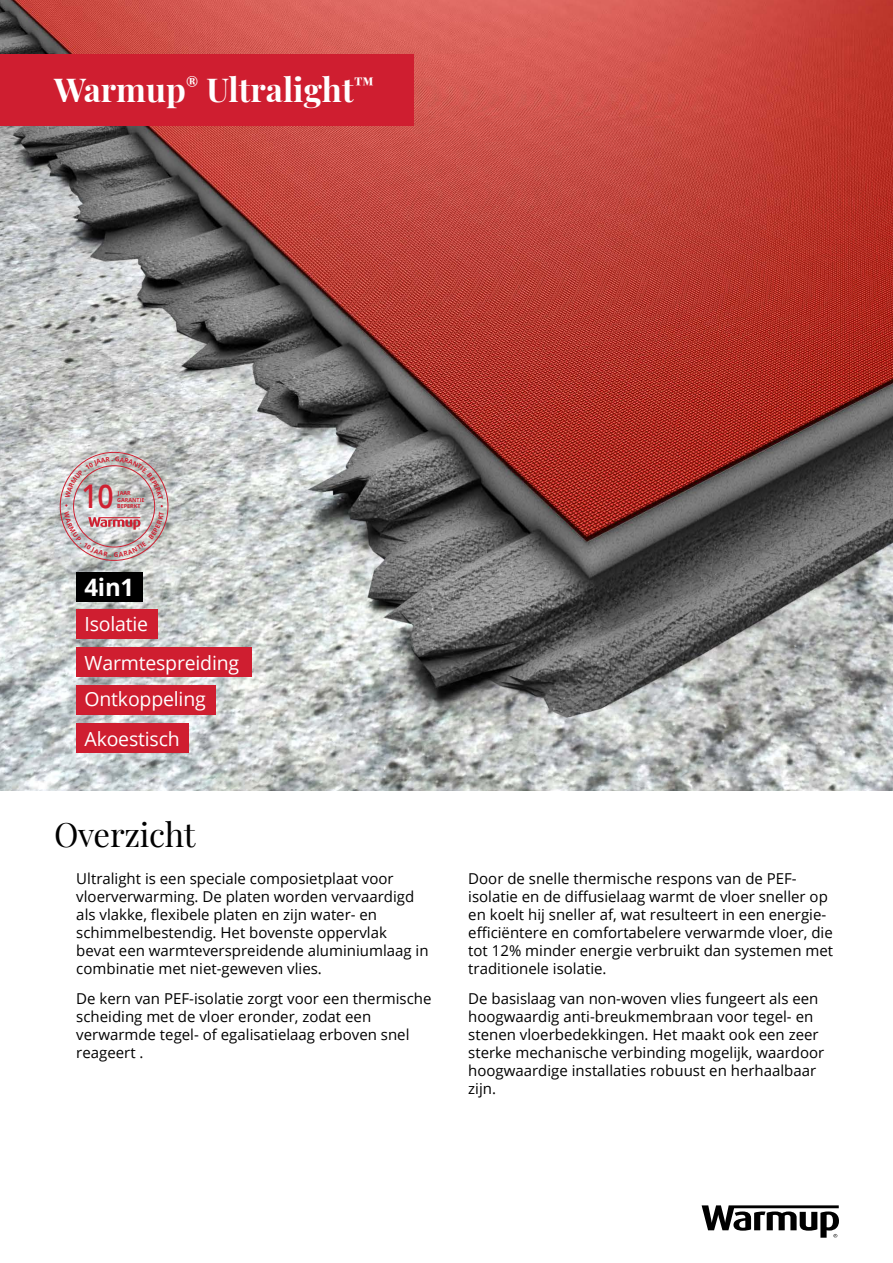
<style>
.page{position:relative;width:893px;height:1263px;background:#fff}
.page>*{position:absolute;margin:0;border:0;box-sizing:border-box;transform-origin:0 0}
.t1{font:700 33px "Playfair Display";color:#fff}
.t2{font:33px "Playfair Display";letter-spacing:-.01em;color:#000}
.t3{font:600 32.7px "Open Sans";color:#cf2031;scale:.87 1}
.t4{font:700 24px "Open Sans";color:#fff}
.t5{font:19.5px "Open Sans";letter-spacing:-.01em;color:#fff}
.t6{font:15px/18px "Open Sans";color:#000}
.t7{font:700 5.4px/6.1px "Open Sans";color:#cf2031}
</style>
<div class="page">
<img style="left:0;top:0;width:893px;height:791px">
<div style="left:76px;top:648px;width:176px;height:29px;background:#cf1e30"></div>
<div style="left:77px;top:572px;width:66px;height:29px;background:#000"></div>
<div style="left:76px;top:610px;width:82px;height:29px;background:#cf1e30"></div>
<div style="left:76px;top:686px;width:140px;height:29px;background:#cf1e30"></div>
<div style="left:76px;top:723px;width:113px;height:30px;background:#cf1e30"></div>
<div style="left:0;top:54px;width:413px;height:71px;background:#cf1e30"></div>
<svg style="left:702px;top:1205px;width:137px;height:33px"></svg>
<svg style="left:64px;top:456px;width:100px;height:101px;background:#c6bcbc"></svg>
<p class="t1" style="left:54px;top:64px;width:322px">Warmup<sup>®</sup> Ultralight<sup>™</sup></p>
<p class="t3" style="left:81px;top:473px;width:39px">10</p>
<p class="t7" style="left:117px;top:490px;width:29px">JAAR<br>GARANTIE<br>BEPERKT</p>
<p class="t4" style="left:85px;top:570px;width:51px">4in1</p>
<p class="t5" style="left:85px;top:611px;width:65px">Isolatie</p>
<p class="t5" style="left:85px;top:649px;width:156px">Warmtespreiding</p>
<p class="t5" style="left:85px;top:685px;width:123px">Ontkoppeling</p>
<p class="t5" style="left:85px;top:725px;width:97px">Akoestisch</p>
<p class="t2" style="left:54px;top:808px;width:143px">Overzicht</p>
<p class="t6" style="left:76px;top:869px;width:354px">Ultralight is een speciale composietplaat voor vloerverwarming. De platen worden vervaardigd als vlakke, flexibele platen en zijn water- en schimmelbestendig. Het bovenste oppervlak bevat een warmteverspreidende aluminiumlaag in combinatie met niet-geweven vlies.</p>
<p class="t6" style="left:76px;top:989px;width:357px">De kern van PEF-isolatie zorgt voor een thermische scheiding met de vloer eronder, zodat een verwarmde tegel- of egalisatielaag erboven snel reageert .</p>
<p class="t6" style="left:468px;top:869px;width:366px">Door de snelle thermische respons van de PEF&shy;isolatie en de diffusielaag warmt de vloer sneller op en koelt hij sneller af, wat resulteert in een energie&shy;efficiëntere en comfortabelere verwarmde vloer, die tot 12% minder energie verbruikt dan systemen met traditionele isolatie.</p>
<p class="t6" style="left:468px;top:989px;width:358px">De basislaag van non-woven vlies fungeert als een hoogwaardig anti-breukmembraan voor tegel- en stenen vloerbedekkingen. Het maakt ook een zeer sterke mechanische verbinding mogelijk, waardoor hoogwaardige installaties robuust en herhaalbaar zijn.</p>
</div>
